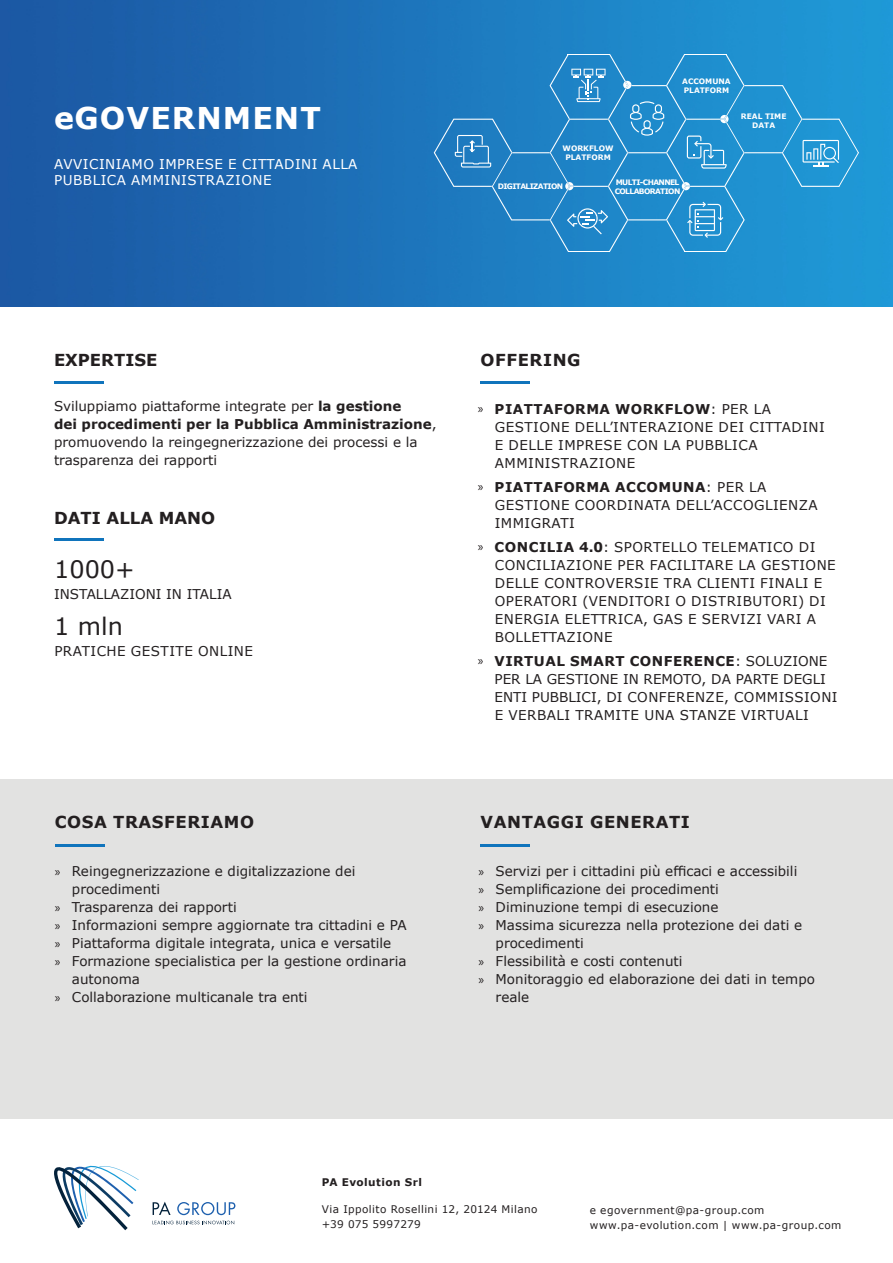
<style>
.page{position:relative;width:893px;height:1263px;background:#fff}
.page>*{position:absolute;margin:0;border:0;box-sizing:border-box;transform-origin:0 0}
.t1{font:700 30px "Verdana";letter-spacing:.035em;color:#fff}
.t2{font:24px "Verdana";color:#231f20}
.t3{font:700 16.5px "Verdana";letter-spacing:.035em;color:#231f20}
.t4{font:700 16.5px "Verdana";color:#231f20}
.t5{font:13.5px/18px "Verdana";color:#231f20}
.t6{font:13.5px/18px "Verdana";letter-spacing:.035em;color:#231f20}
.t7{font:13.5px/16.2px "Verdana";letter-spacing:.035em;color:#fff}
.Copy_Text_9pt{font:10.5px "Verdana";letter-spacing:.04em;color:#231f20}
.Copy_Text_9pt-2{font:700 10.5px "Verdana";letter-spacing:.04em;color:#231f20}
.t8{font:700 7.5px "Verdana";color:#fff}
.t9{font:700 7.5px "Verdana";letter-spacing:-.08em;color:#fff}
.s1{font-weight:700}
.s2{font-family:"Myriad Pro"}
</style>
<div class="page">
<img style="left:0;top:0;width:893px;height:306px">
<hr style="left:54px;top:381px;width:49px;height:3px;background:#1074bc">
<hr style="left:480px;top:381px;width:50px;height:3px;background:#1074bc">
<div style="left:0;top:779px;width:893px;height:339px;background:#e2e2e1"></div>
<hr style="left:480px;top:844px;width:50px;height:2px;background:#1074bc">
<hr style="left:56px;top:844px;width:49px;height:2px;background:#1074bc">
<svg style="left:434px;top:54px;width:425px;height:198px;background:#288ecc"></svg>
<svg style="left:54px;top:1165px;width:85px;height:65px"></svg>
<svg style="left:153px;top:1201px;width:82px;height:23px"></svg>
<hr style="left:54px;top:538px;width:49px;height:3px;background:#1074bc">
<p class="t1" style="left:54px;top:97px;width:268px">eGOVERNMENT</p>
<p class="t7" style="left:54px;top:156px;width:305px">AVVICINIAMO IMPRESE E CITTADINI ALLA<br>PUBBLICA AMMINISTRAZIONE</p>
<p class="t8" style="left:563px;top:143px;width:52px">WORKFLOW</p>
<p class="t8" style="left:565px;top:152px;width:47px">PLATFORM</p>
<p class="t8" style="left:682px;top:76px;width:50px">ACCOMUNA</p>
<p class="t8" style="left:684px;top:85px;width:47px">PLATFORM</p>
<p class="t9" style="left:498px;top:181px;width:67px">DIGITALIZATION</p>
<p class="t9" style="left:616px;top:177px;width:65px">MULTI-CHANNEL</p>
<p class="t9" style="left:615px;top:186px;width:67px">COLLABORATION</p>
<p class="t8" style="left:741px;top:111px;width:47px">REAL TIME</p>
<p class="t8" style="left:752px;top:120px;width:24px">DATA</p>
<p class="t4" style="left:54px;top:348px;width:105px">EXPERTISE</p>
<p class="t3" style="left:481px;top:348px;width:102px">OFFERING</p>
<p class="t5" style="left:54px;top:397px;width:349px">Sviluppiamo piattaforme integrate per <span class="s1">la gestione</span></p>
<p class="t5" style="left:54px;top:415px;width:384px"><span class="s1">dei procedimenti per la Pubblica Amministrazione</span>, promuovendo la reingegnerizzazione dei processi e la</p>
<p class="t5" style="left:54px;top:451px;width:165px">trasparenza dei rapporti</p>
<p class="t4" style="left:54px;top:506px;width:163px">DATI ALLA MANO</p>
<p class="t2" style="left:54px;top:552px;width:82px">1000+</p>
<p class="t5" style="left:54px;top:584px;width:179px">INSTALLAZIONI IN ITALIA</p>
<p class="t2" style="left:54px;top:609px;width:70px">1 mln</p>
<p class="t6" style="left:54px;top:641px;width:200px">PRATICHE GESTITE ONLINE</p>
<p class="t6" style="left:495px;top:400px;width:332px;text-indent:-17px"><span class="s2">»</span> <span class="s1">PIATTAFORMA WORKFLOW</span>: PER LA<br>GESTIONE DELL’INTERAZIONE DEI CITTADINI<br>E DELLE IMPRESE CON LA PUBBLICA<br>AMMINISTRAZIONE</p>
<p class="t6" style="left:495px;top:478px;width:324px;text-indent:-17px"><span class="s2">»</span> <span class="s1">PIATTAFORMA ACCOMUNA</span>: PER LA<br>GESTIONE COORDINATA DELL’ACCOGLIENZA<br>IMMIGRATI</p>
<p class="t6" style="left:495px;top:538px;width:343px;text-indent:-17px"><span class="s2">»</span> <span class="s1">CONCILIA 4.0</span>: SPORTELLO TELEMATICO DI CONCILIAZIONE PER FACILITARE LA GESTIONE DELLE CONTROVERSIE TRA CLIENTI FINALI E OPERATORI (VENDITORI O DISTRIBUTORI) DI ENERGIA ELETTRICA, GAS E SERVIZI VARI A BOLLETTAZIONE</p>
<p class="t6" style="left:495px;top:652px;width:345px;text-indent:-17px"><span class="s2">»</span> <span class="s1">VIRTUAL SMART CONFERENCE</span>: SOLUZIONE PER LA GESTIONE IN REMOTO, DA PARTE DEGLI ENTI PUBBLICI, DI CONFERENZE, COMMISSIONI E VERBALI TRAMITE UNA STANZE VIRTUALI</p>
<p class="t3" style="left:55px;top:810px;width:201px">COSA TRASFERIAMO</p>
<p class="t3" style="left:481px;top:810px;width:211px">VANTAGGI GENERATI</p>
<p class="t5" style="left:72px;top:861px;width:285px;text-indent:-17px"><span class="s2">»</span> Reingegnerizzazione e digitalizzazione dei procedimenti</p>
<p class="t5" style="left:55px;top:897px;width:183px"><span class="s2">»</span> Trasparenza dei rapporti</p>
<p class="t5" style="left:55px;top:915px;width:353px"><span class="s2">»</span> Informazioni sempre aggiornate tra cittadini e PA</p>
<p class="t5" style="left:55px;top:933px;width:338px"><span class="s2">»</span> Piattaforma digitale integrata, unica e versatile</p>
<p class="t5" style="left:72px;top:951px;width:336px;text-indent:-17px"><span class="s2">»</span> Formazione specialistica per la gestione ordinaria autonoma</p>
<p class="t5" style="left:55px;top:987px;width:254px"><span class="s2">»</span> Collaborazione multicanale tra enti</p>
<p class="t5" style="left:479px;top:861px;width:320px"><span class="s2">»</span> Servizi per i cittadini più efficaci e accessibili</p>
<p class="t5" style="left:479px;top:879px;width:242px"><span class="s2">»</span> Semplificazione dei procedimenti</p>
<p class="t5" style="left:479px;top:897px;width:241px"><span class="s2">»</span> Diminuzione tempi di esecuzione</p>
<p class="t5" style="left:496px;top:915px;width:308px;text-indent:-17px"><span class="s2">»</span> Massima sicurezza nella protezione dei dati e procedimenti</p>
<p class="t5" style="left:479px;top:951px;width:206px"><span class="s2">»</span> Flessibilità e costi contenuti</p>
<p class="t5" style="left:496px;top:969px;width:321px;text-indent:-17px"><span class="s2">»</span> Monitoraggio ed elaborazione dei dati in tempo reale</p>
<p class="Copy_Text_9pt-2" style="left:322px;top:1174px;width:102px">PA Evolution Srl</p>
<p class="Copy_Text_9pt" style="left:322px;top:1202px;width:217px">Via Ippolito Rosellini 12, 20124 Milano</p>
<p class="Copy_Text_9pt" style="left:322px;top:1217px;width:101px">+39 075 5997279</p>
<p class="Copy_Text_9pt" style="left:590px;top:1203px;width:176px">e egovernment@pa-group.com</p>
<p class="Copy_Text_9pt" style="left:590px;top:1218px;width:253px">www.pa-evolution.com | www.pa-group.com</p>
</div>
